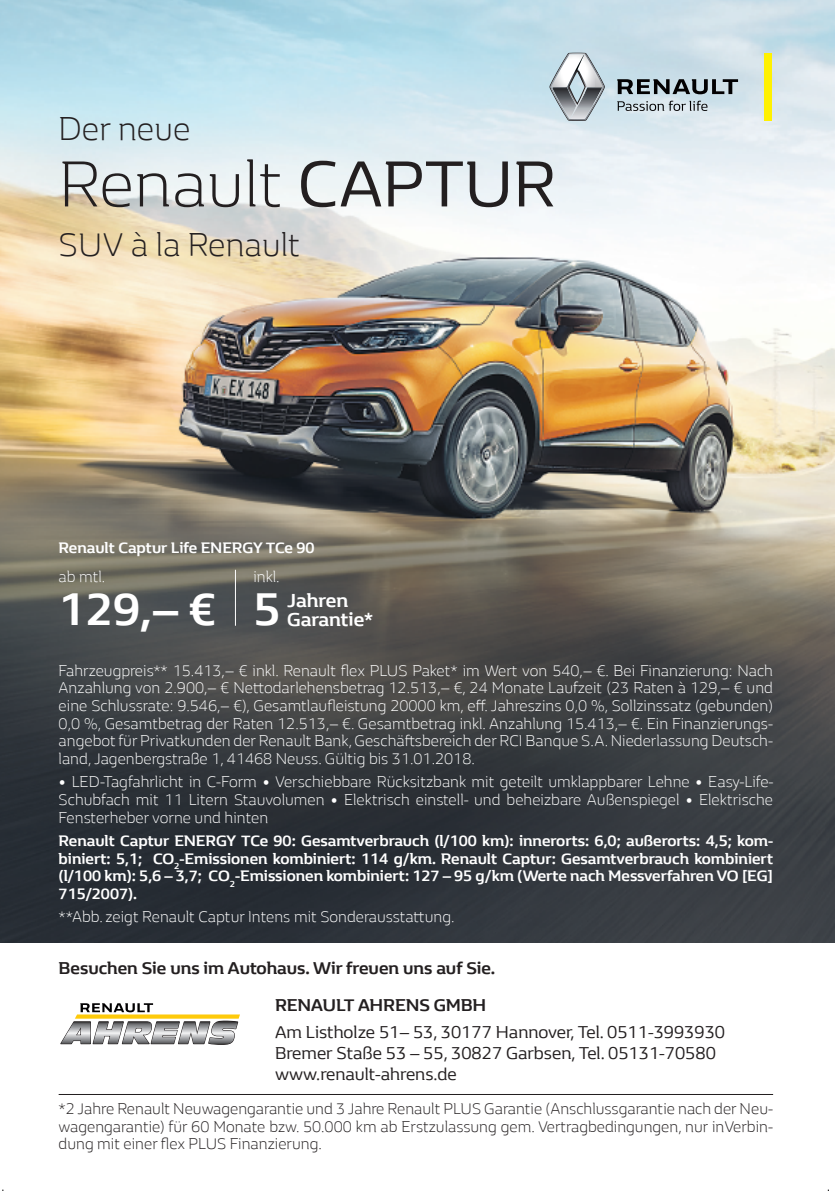
<style>
.page{position:relative;width:840px;height:1191px;background:#fff}
.page>*{position:absolute;margin:0;border:0;box-sizing:border-box;transform-origin:0 0}
.t1{font:300 66.8px "Renault Life";color:#231f20}
.t2{font:700 47.2px "Renault Life";color:#fff}
.t3{font:300 33.4px "Renault Life";color:#231f20}
.t4{font:700 19.6px/19.6px "Renault Life";color:#fff}
.t5{font:17.6px/21.2px "Renault Life";color:#231f20}
.t6{font:700 17.6px "Renault Life";color:#231f20}
.t7{font:300 15.8px/17.6px "Renault Life";color:#fff;text-align:justify}
.t8{font:700 15.8px/17.6px "Renault Life";color:#fff;text-align:justify}
.t9{font:300 15.8px/17.6px "Renault Life";color:#231f20;text-align:justify}
.s1{font-weight:400}
</style>
<div class="page">
<img style="left:0;top:0;width:833px;height:942px">
<svg style="left:616px;top:79px;width:121px;height:15px"></svg>
<div style="left:763px;top:53px;width:8px;height:67px;background:#fff101"></div>
<svg style="left:617px;top:101px;width:90px;height:10px"></svg>
<svg style="left:549px;top:53px;width:55px;height:68px"></svg>
<svg style="left:60px;top:1003px;width:180px;height:42px"></svg>
<hr style="left:59px;top:1094px;width:713px;height:1px;background:#231f20">
<hr style="left:235px;top:570px;width:1px;height:56px;background:#fff">
<svg style="left:0;top:0;width:4px;height:9px"></svg>
<h3 class="t3" style="left:59px;top:106px;width:133px">Der neue</h3>
<h1 class="t1" style="left:59px;top:139px;width:499px">Renault <span class="s1">CAPTUR</span></h1>
<h3 class="t3" style="left:59px;top:222px;width:243px">SUV à la Renault</h3>
<p class="t8" style="left:59px;top:538px;width:257px">Renault Captur Life ENERGY TCe 90</p>
<p class="t7" style="left:59px;top:567px;width:48px">ab mtl.</p>
<p class="t7" style="left:253px;top:567px;width:28px">inkl.</p>
<h2 class="t2" style="left:59px;top:577px;width:223px">129,– € 5</h2>
<p class="t4" style="left:287px;top:589px;width:88px">Jahren<br>Garantie*</p>
<p class="t7" style="left:59px;top:661px;width:715px">Fahrzeugpreis** 15.413,– € inkl. Renault flex PLUS Paket* im Wert von 540,– €. Bei Finanzierung: Nach Anzahlung von 2.900,– € Nettodarlehensbetrag 12.513,– €, 24 Monate Laufzeit (23 Raten à 129,– € und eine Schlussrate: 9.546,– €), Gesamtlaufleistung 20000 km, eff. Jahreszins 0,0 %, Sollzinssatz (gebunden)<br>0,0 %, Gesamtbetrag der Raten 12.513,– €. Gesamtbetrag inkl. Anzahlung 15.413,– €. Ein Finanzierungs&shy;angebot für Privatkunden der Renault Bank, Geschäftsbereich der RCI Banque S.A. Niederlassung Deutsch&shy;land, Jagenbergstraße 1, 41468 Neuss. Gültig bis 31.01.2018.</p>
<p class="t7" style="left:59px;top:772px;width:716px">• LED-Tagfahrlicht in C-Form • Verschiebbare Rücksitzbank mit geteilt umklappbarer Lehne • Easy-Life-Schubfach mit 11 Litern Stauvolumen • Elektrisch einstell- und beheizbare Außenspiegel • Elektrische Fensterheber vorne und hinten</p>
<p class="t8" style="left:59px;top:831px;width:715px">Renault Captur ENERGY TCe 90: Gesamtverbrauch (l/100 km): innerorts: 6,0; außerorts: 4,5; kom&shy;biniert: 5,1; CO<sub>2</sub>-Emissionen kombiniert: 114 g/km. Renault Captur: Gesamtverbrauch kombiniert (l/100 km): 5,6 – 3,7; CO<sub>2</sub>-Emissionen kombiniert: 127 – 95 g/km (Werte nach Messverfahren VO [EG] 715/2007).</p>
<p class="t7" style="left:59px;top:907px;width:397px">**Abb. zeigt Renault Captur Intens mit Sonderausstattung.</p>
<p class="t6" style="left:59px;top:956px;width:438px">Besuchen Sie uns im Autohaus. Wir freuen uns auf Sie.</p>
<p class="t6" style="left:275px;top:993px;width:212px">RENAULT AHRENS GMBH</p>
<p class="t5" style="left:275px;top:1020px;width:451px">Am Listholze 51– 53, 30177 Hannover, Tel. 0511-3993930<br>Bremer Staße 53 – 55, 30827 Garbsen, Tel. 05131-70580 www.renault-ahrens.de</p>
<p class="t9" style="left:59px;top:1099px;width:715px">*2 Jahre Renault Neuwagengarantie und 3 Jahre Renault PLUS Garantie (Anschlussgarantie nach der Neu&shy;wagengarantie) für 60 Monate bzw. 50.000 km ab Erstzulassung gem. Vertragbedingungen, nur inVerbin&shy;dung mit einer flex PLUS Finanzierung.</p>
</div>
